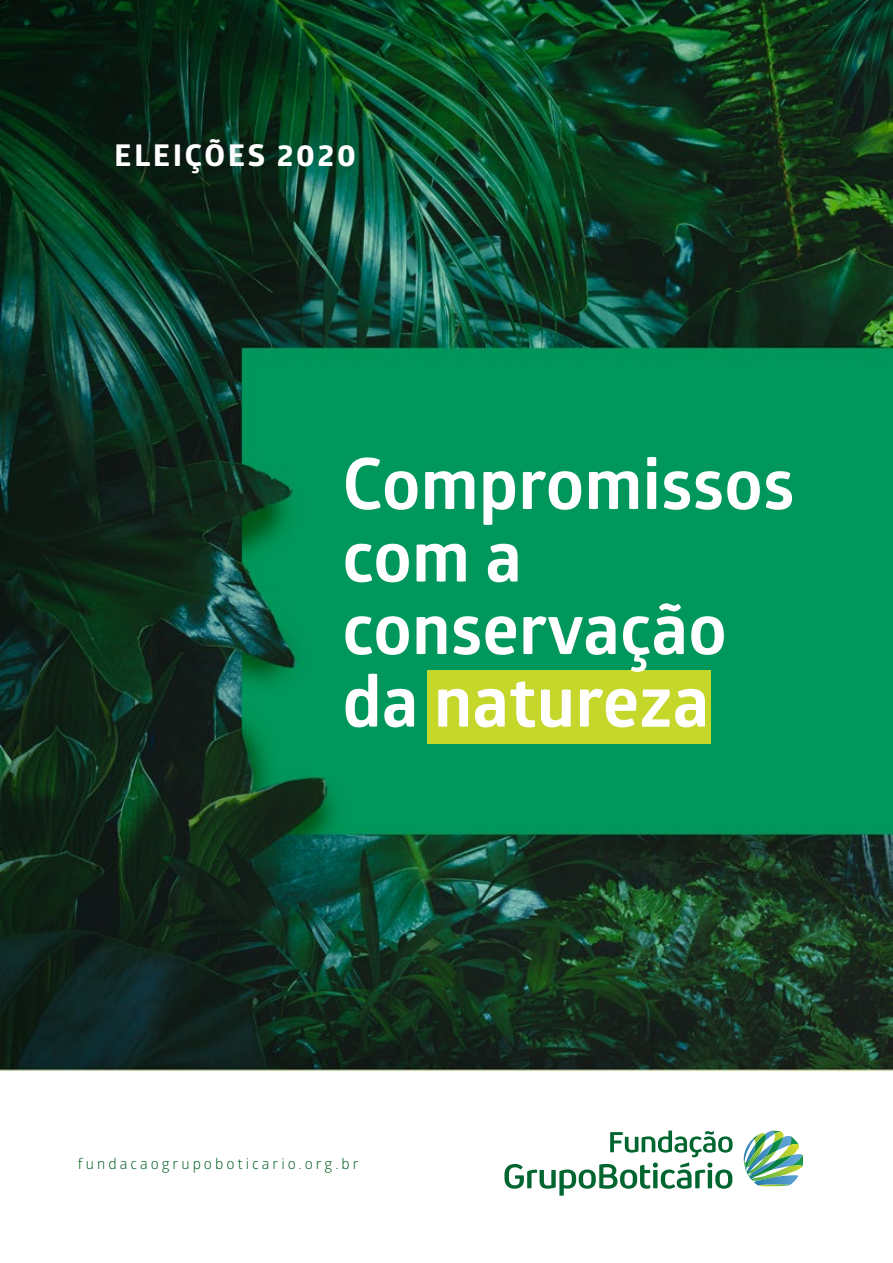
<style>
.page{position:relative;width:893px;height:1263px;background:#fff}
.page>*{position:absolute;margin:0;border:0;box-sizing:border-box;transform-origin:0 0}
.t1{font:700 70.8px/72.6px "Glober";color:#fff}
.t2{font:700 30px "Globerx";letter-spacing:.1em;color:#fff}
.t3{font:15px "Glober";letter-spacing:.2em;color:#005c24}
</style>
<div class="page">
<img style="left:0;top:0;width:893px;height:1187px">
<div style="left:427px;top:671px;width:284px;height:73px;background:#c6d72b"></div>
<svg style="left:743px;top:1131px;width:60px;height:55px"></svg>
<svg style="left:504px;top:1130px;width:229px;height:66px"></svg>
<p class="t2" style="left:115px;top:134px;width:243px">ELEIÇÕES 2020</p>
<p class="t1" style="left:342px;top:446px;width:454px">Compromissos com a conservação da natureza</p>
<p class="t3" style="left:78px;top:1153px;width:282px">fundacaogrupoboticario.org.br</p>
</div>
